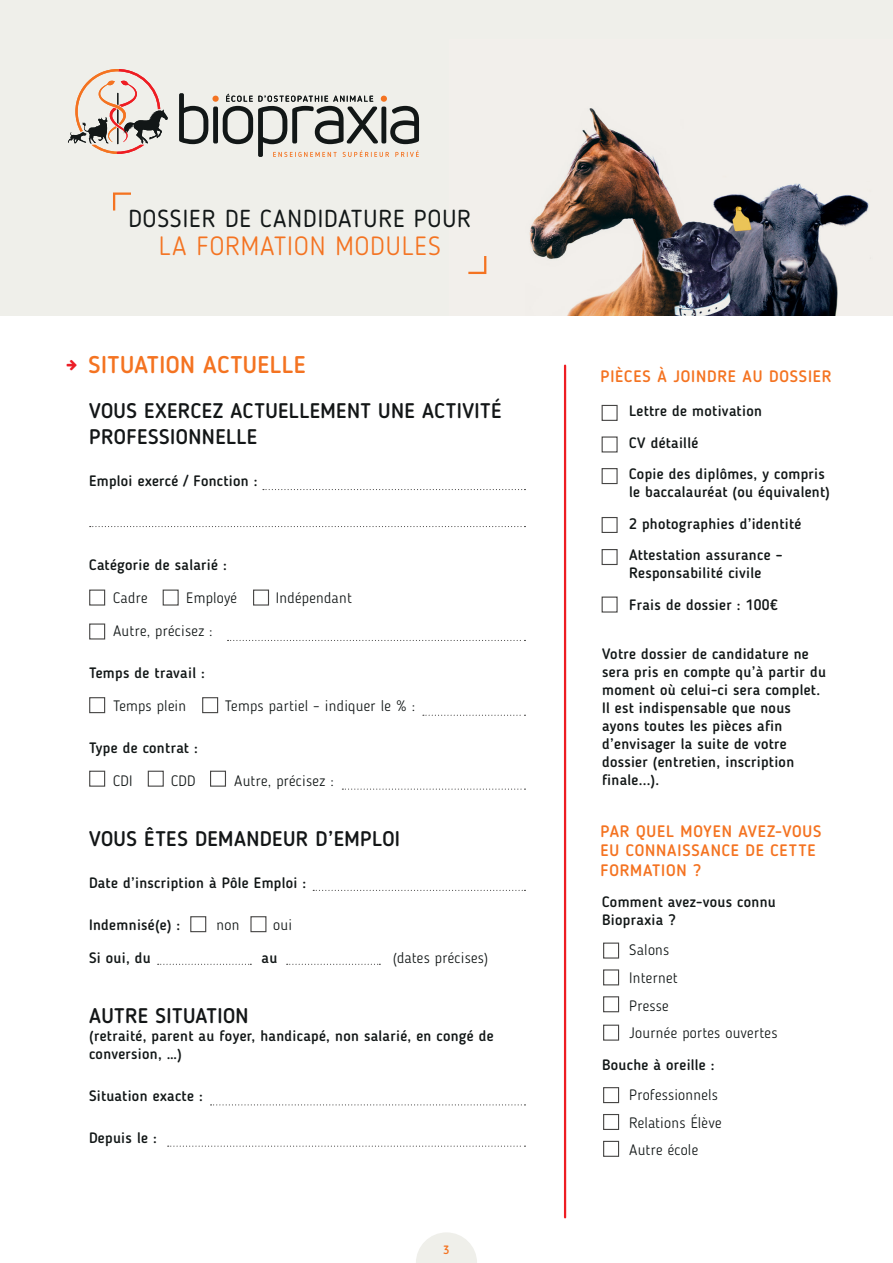
<style>
.page{position:relative;width:893px;height:1263px;background:#fff}
.page>*{position:absolute;margin:0;border:0;box-sizing:border-box;transform-origin:0 0}
.t1{font:300 26.25px "Blogger Sans";letter-spacing:.04em;color:#f47321}
.t2{font:24.45px "Blogger Sans";letter-spacing:.04em;color:#121717}
.t3{font:500 24px "Blogger Sans";letter-spacing:.02em;color:#f47321}
.t4{font:500 21px/25.5px "Blogger Sans";letter-spacing:.02em;color:#131617}
.t5{font:500 16.5px/19.5px "Blogger Sans";letter-spacing:.05em;color:#f47321}
.t6{font:500 15px/18px "Blogger Sans";letter-spacing:.02em;color:#121717}
.t7{font:300 15px/27.8px "Blogger Sans";letter-spacing:.02em;color:#121717}
.t8{font:500 12px "Blogger Sans";color:#f47321}
</style>
<div class="page">
<svg style="left:263px;top:489px;width:262px;height:1px"></svg>
<svg style="left:90px;top:526px;width:435px;height:1px"></svg>
<svg style="left:228px;top:640px;width:297px;height:1px"></svg>
<svg style="left:342px;top:788px;width:183px;height:2px"></svg>
<svg style="left:313px;top:890px;width:212px;height:1px"></svg>
<svg style="left:158px;top:964px;width:93px;height:1px"></svg>
<svg style="left:211px;top:1104px;width:314px;height:1px"></svg>
<svg style="left:168px;top:1145px;width:357px;height:2px"></svg>
<svg style="left:287px;top:964px;width:93px;height:1px"></svg>
<svg style="left:423px;top:715px;width:102px;height:1px"></svg>
<div style="left:602px;top:405px;width:16px;height:16px;border:1px solid #464544"></div>
<div style="left:603px;top:942px;width:16px;height:16px;border:1px solid #464544"></div>
<div style="left:603px;top:969px;width:16px;height:16px;border:1px solid #464544"></div>
<div style="left:603px;top:996px;width:16px;height:16px;border:1px solid #464544"></div>
<div style="left:603px;top:1087px;width:16px;height:16px;border:1px solid #464544"></div>
<div style="left:603px;top:1114px;width:16px;height:16px;border:1px solid #464544"></div>
<div style="left:603px;top:1141px;width:16px;height:16px;border:1px solid #464544"></div>
<div style="left:603px;top:1025px;width:16px;height:16px;border:1px solid #464544"></div>
<div style="left:602px;top:436px;width:16px;height:16px;border:1px solid #464544"></div>
<div style="left:602px;top:517px;width:16px;height:16px;border:1px solid #464544"></div>
<div style="left:602px;top:468px;width:16px;height:16px;border:1px solid #464544"></div>
<div style="left:602px;top:549px;width:16px;height:16px;border:1px solid #464544"></div>
<hr style="left:564px;top:366px;width:2px;height:851px;background:#ee1d23">
<svg style="left:416px;top:1232px;width:61px;height:31px"></svg>
<div style="left:89px;top:589px;width:16px;height:17px;border:1px solid #464544"></div>
<div style="left:89px;top:697px;width:16px;height:16px;border:1px solid #464544"></div>
<div style="left:89px;top:771px;width:16px;height:16px;border:1px solid #464544"></div>
<div style="left:190px;top:916px;width:16px;height:16px;border:1px solid #464544"></div>
<div style="left:250px;top:916px;width:16px;height:16px;border:1px solid #464544"></div>
<div style="left:148px;top:771px;width:16px;height:16px;border:1px solid #464544"></div>
<div style="left:210px;top:771px;width:16px;height:16px;border:1px solid #464544"></div>
<div style="left:202px;top:697px;width:16px;height:16px;border:1px solid #464544"></div>
<div style="left:89px;top:623px;width:16px;height:16px;border:1px solid #464544"></div>
<div style="left:163px;top:589px;width:16px;height:17px;border:1px solid #464544"></div>
<div style="left:253px;top:589px;width:16px;height:17px;border:1px solid #464544"></div>
<div style="left:0;top:0;width:893px;height:316px;background:#efefea"></div>
<img style="left:486px;top:108px;width:383px;height:208px">
<svg style="left:113px;top:192px;width:18px;height:18px"></svg>
<svg style="left:468px;top:256px;width:18px;height:18px"></svg>
<svg style="left:68px;top:69px;width:100px;height:85px"></svg>
<div style="left:212px;top:96px;width:7px;height:6px;background:#f47321;border-radius:50%"></div>
<svg style="left:179px;top:93px;width:29px;height:51px"></svg>
<div style="left:213px;top:107px;width:5px;height:36px;background:#121717;border-radius:2px"></div>
<svg style="left:223px;top:94px;width:196px;height:63px"></svg>
<h2 class="t2" style="left:128px;top:204px;width:344px">DOSSIER DE CANDIDATURE POUR</h2>
<h1 class="t1" style="left:159px;top:230px;width:284px">LA FORMATION MODULES</h1>
<h3 class="t3" style="left:88px;top:351px;width:219px">SITUATION ACTUELLE</h3>
<h3 class="t4" style="left:89px;top:398px;width:414px">VOUS EXERCEZ ACTUELLEMENT UNE ACTIVITÉ<br>PROFESSIONNELLE</h3>
<p class="t6" style="left:89px;top:472px;width:170px">Emploi exercé / Fonction :</p>
<p class="t6" style="left:89px;top:556px;width:139px">Catégorie de salarié :</p>
<p class="t7" style="left:113px;top:584px;width:36px">Cadre</p>
<p class="t7" style="left:186px;top:584px;width:52px">Employé</p>
<p class="t7" style="left:276px;top:584px;width:77px">Indépendant</p>
<p class="t7" style="left:113px;top:617px;width:101px">Autre, précisez :</p>
<p class="t6" style="left:89px;top:664px;width:117px">Temps de travail :</p>
<p class="t7" style="left:113px;top:692px;width:75px">Temps plein</p>
<p class="t7" style="left:225px;top:692px;width:192px">Temps partiel – indiquer le % :</p>
<p class="t6" style="left:89px;top:739px;width:110px">Type de contrat :</p>
<p class="t7" style="left:113px;top:767px;width:21px">CDI</p>
<p class="t7" style="left:171px;top:767px;width:26px">CDD</p>
<p class="t7" style="left:234px;top:767px;width:101px">Autre, précisez :</p>
<h3 class="t4" style="left:89px;top:826px;width:313px">VOUS ÊTES DEMANDEUR D’EMPLOI</h3>
<p class="t6" style="left:89px;top:874px;width:219px">Date d’inscription à Pôle Emploi :</p>
<p class="t6" style="left:89px;top:916px;width:93px">Indemnisé(e) :</p>
<p class="t7" style="left:217px;top:911px;width:24px">non</p>
<p class="t7" style="left:273px;top:911px;width:20px">oui</p>
<p class="t6" style="left:89px;top:949px;width:63px">Si oui, du</p>
<p class="t6" style="left:262px;top:949px;width:17px">au</p>
<p class="t7" style="left:393px;top:944px;width:97px">(dates précises)</p>
<h3 class="t4" style="left:89px;top:1003px;width:161px">AUTRE SITUATION</h3>
<p class="t6" style="left:89px;top:1027px;width:406px">(retraité, parent au foyer, handicapé, non salarié, en congé de conversion, …)</p>
<p class="t6" style="left:89px;top:1087px;width:115px">Situation exacte :</p>
<p class="t6" style="left:89px;top:1129px;width:69px">Depuis le :</p>
<p class="t8" style="left:443px;top:1243px;width:8px">3</p>
<p class="t5" style="left:600px;top:366px;width:233px">PIÈCES À JOINDRE AU DOSSIER</p>
<p class="t6" style="left:629px;top:395px;width:197px;line-height:31.5px">Lettre de motivation<br>CV détaillé<br>Copie des diplômes, y compris</p>
<p class="t6" style="left:629px;top:476px;width:202px;line-height:31.5px">le baccalauréat (ou équivalent)<br>2 photographies d’identité<br>Attestation assurance –</p>
<p class="t6" style="left:629px;top:557px;width:150px;line-height:31.5px">Responsabilité civile<br>Frais de dossier : 100€</p>
<p class="t6" style="left:602px;top:645px;width:225px">Votre dossier de candidature ne sera pris en compte qu’à partir du moment où celui-ci sera complet.<br>Il est indispensable que nous ayons toutes les pièces afin d’envisager la suite de votre dossier (entretien, inscription finale...).</p>
<p class="t5" style="left:600px;top:821px;width:222px">PAR QUEL MOYEN AVEZ-VOUS<br>EU CONNAISSANCE DE CETTE<br>FORMATION ?</p>
<p class="t6" style="left:602px;top:893px;width:175px">Comment avez-vous connu<br>Biopraxia ?</p>
<p class="t7" style="left:629px;top:936px;width:150px">Salons<br>Internet<br>Presse<br>Journée portes ouvertes</p>
<p class="t6" style="left:602px;top:1055px;width:114px">Bouche à oreille :</p>
<p class="t7" style="left:629px;top:1081px;width:94px">Professionnels<br>Relations Élève<br>Autre école</p>
</div>
